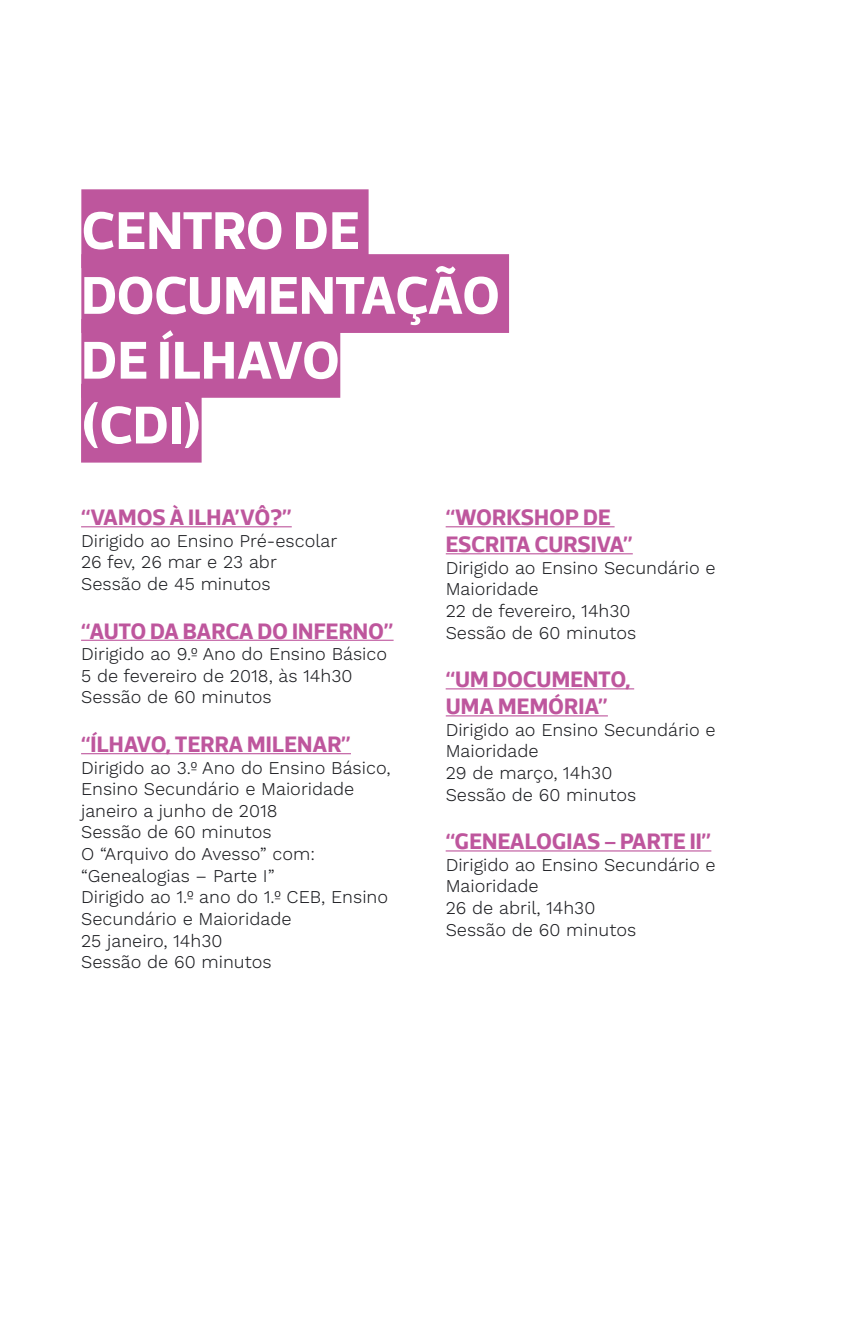
<style>
.page{position:relative;width:862px;height:1340px;background:#fff}
.page>*{position:absolute;margin:0;border:0;box-sizing:border-box;transform-origin:0 0}
.t1{font:700 54px/64.8px "Acto CTT";letter-spacing:-.01em;color:#fff}
.t2{font:700 22.5px/27px "Acto CTT";letter-spacing:.005em;color:#be569d}
.t3{font:700 22.5px "Acto CTT";letter-spacing:-.015em;color:#be569d}
.t4{font:300 18px/21.6px "Work Sans";color:#1b1c20}
</style>
<div class="page">
<div style="left:81px;top:189px;width:287px;height:79px;background:#be569d"></div>
<div style="left:81px;top:254px;width:427px;height:79px;background:#be569d"></div>
<div style="left:81px;top:319px;width:259px;height:79px;background:#be569d"></div>
<div style="left:81px;top:384px;width:120px;height:78px;background:#be569d"></div>
<hr style="left:81px;top:526px;width:210px;height:1px;background:#be569d">
<hr style="left:81px;top:639px;width:312px;height:2px;background:#be569d">
<hr style="left:81px;top:753px;width:270px;height:1px;background:#be569d">
<hr style="left:445px;top:526px;width:169px;height:1px;background:#be569d">
<hr style="left:445px;top:553px;width:187px;height:1px;background:#be569d">
<hr style="left:445px;top:688px;width:188px;height:1px;background:#be569d">
<hr style="left:445px;top:715px;width:162px;height:1px;background:#be569d">
<hr style="left:445px;top:850px;width:266px;height:1px;background:#be569d">
<h1 class="t1" style="left:81px;top:197px;width:420px">CENTRO DE<br>DOCUMENTAÇÃO<br>DE ÍLHAVO<br>(CDI)</h1>
<p class="t2" style="left:81px;top:503px;width:212px">“VAMOS À ILHA’VÔ?”</p>
<p class="t4" style="left:81px;top:530px;width:257px">Dirigido ao Ensino Pré-escolar<br>26 fev, 26 mar e 23 abr<br>Sessão de 45 minutos</p>
<p class="t3" style="left:81px;top:617px;width:314px">“AUTO DA BARCA DO INFERNO”</p>
<p class="t4" style="left:81px;top:644px;width:307px">Dirigido ao 9.º Ano do Ensino Básico<br>5 de fevereiro de 2018, às 14h30<br>Sessão de 60 minutos</p>
<p class="t2" style="left:81px;top:730px;width:271px">“ÍLHAVO, TERRA MILENAR”</p>
<p class="t4" style="left:81px;top:757px;width:311px">Dirigido ao 3.º Ano do Ensino Básico,<br>Ensino Secundário e Maioridade janeiro a junho de 2018<br>Sessão de 60 minutos<br>O “Arquivo do Avesso” com: “Genealogias – Parte I”<br>Dirigido ao 1.º ano do 1.º CEB, Ensino<br>Secundário e Maioridade<br>25 janeiro, 14h30<br>Sessão de 60 minutos</p>
<p class="t2" style="left:445px;top:503px;width:188px">“WORKSHOP DE<br>ESCRITA CURSIVA”</p>
<p class="t4" style="left:445px;top:557px;width:271px">Dirigido ao Ensino Secundário e<br>Maioridade<br>22 de fevereiro, 14h30<br>Sessão de 60 minutos</p>
<p class="t2" style="left:445px;top:665px;width:186px">“UM DOCUMENTO,<br>UMA MEMÓRIA”</p>
<p class="t4" style="left:445px;top:719px;width:271px">Dirigido ao Ensino Secundário e<br>Maioridade<br>29 de março, 14h30<br>Sessão de 60 minutos</p>
<p class="t2" style="left:445px;top:827px;width:267px">“GENEALOGIAS – PARTE II”</p>
<p class="t4" style="left:445px;top:854px;width:271px">Dirigido ao Ensino Secundário e<br>Maioridade<br>26 de abril, 14h30<br>Sessão de 60 minutos</p>
</div>
